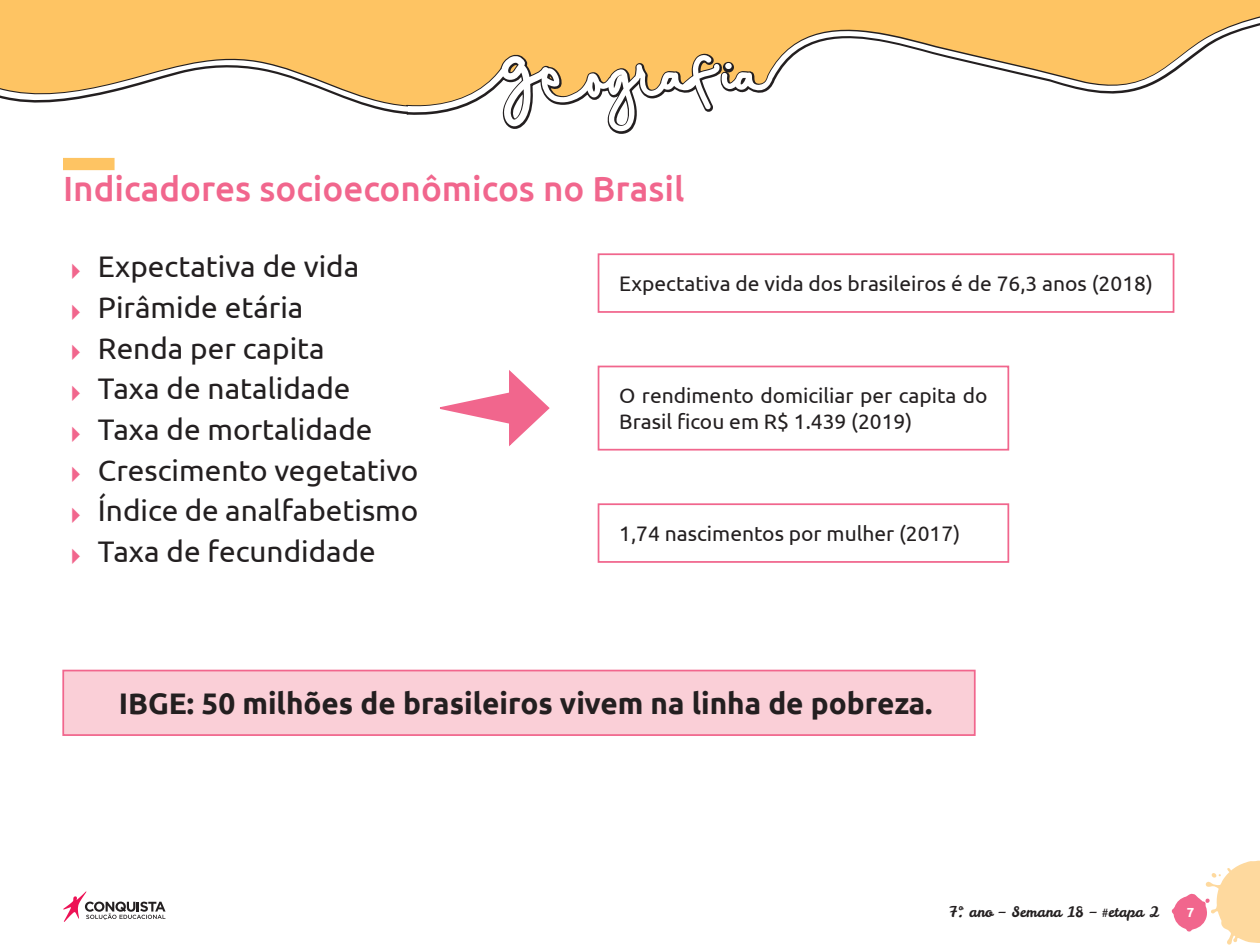
<style>
.page{position:relative;width:1260px;height:945px;background:#fff}
.page>*{position:absolute;margin:0;border:0;box-sizing:border-box;transform-origin:0 0}
._02_Peso_2{font:500 35px "Ubuntu";color:#f1668d}
.t1{font:29.75px "Ubuntu";color:#231f20}
._01_Texto_Geral{font:700 29.75px "Ubuntu";color:#231f20}
._01_Texto_Geral_-_DE{font:21px/25.4px "Ubuntu";color:#231f20}
.t2{font:14.35px "Leckerli One";color:#231f20}
.t3{font:700 13.12px "Ubuntu";color:#fff}
</style>
<div class="page">
<svg style="left:1172px;top:861px;width:88px;height:84px"></svg>
<svg style="left:63px;top:891px;width:103px;height:31px"></svg>
<svg style="left:0;top:0;width:1260px;height:447px"></svg>
<svg style="left:0;top:16px;width:1260px;height:115px;fill:#fec463"></svg>
<div style="left:63px;top:158px;width:52px;height:12px;background:#fec463"></div>
<div style="left:63px;top:671px;width:912px;height:64px;background:#facfd7"></div>
<div style="left:62px;top:670px;width:914px;height:66px;border:2px solid #f1668d"></div>
<div style="left:598px;top:253px;width:576px;height:60px;border:2px solid #f1668d"></div>
<div style="left:598px;top:366px;width:411px;height:85px;border:2px solid #f1668d"></div>
<div style="left:598px;top:503px;width:411px;height:60px;border:2px solid #f1668d"></div>
<svg style="left:438px;top:368px;width:113px;height:79px"></svg>
<svg style="left:72px;top:264px;width:8px;height:15px"></svg>
<svg style="left:72px;top:304px;width:8px;height:16px"></svg>
<svg style="left:72px;top:345px;width:8px;height:15px"></svg>
<svg style="left:72px;top:386px;width:8px;height:15px"></svg>
<svg style="left:72px;top:426px;width:8px;height:16px"></svg>
<p class="_02_Peso_2" style="left:63px;top:166px;width:623px">Indicadores socioeconômicos no Brasil</p>
<p class="t1" style="left:98px;top:249px;width:263px">Expectativa de vida</p>
<p class="t1" style="left:98px;top:289px;width:207px">Pirâmide etária</p>
<p class="t1" style="left:98px;top:330px;width:228px">Renda per capita</p>
<p class="t1" style="left:98px;top:371px;width:254px">Taxa de natalidade</p>
<p class="t1" style="left:98px;top:411px;width:276px">Taxa de mortalidade</p>
<p class="t1" style="left:98px;top:452px;width:322px">Crescimento vegetativo</p>
<p class="t1" style="left:98px;top:493px;width:322px">Índice de analfabetismo</p>
<p class="t1" style="left:98px;top:533px;width:279px">Taxa de fecundidade</p>
<p class="_01_Texto_Geral_-_DE" style="left:619px;top:270px;width:535px">Expectativa de vida dos brasileiros é de 76,3 anos (2018)</p>
<p class="_01_Texto_Geral_-_DE" style="left:619px;top:383px;width:370px">O rendimento domiciliar per capita do<br>Brasil ficou em R$ 1.439 (2019)</p>
<p class="_01_Texto_Geral_-_DE" style="left:619px;top:520px;width:342px">1,74 nascimentos por mulher (2017)</p>
<p class="_01_Texto_Geral" style="left:119px;top:686px;width:815px">IBGE: 50 milhões de brasileiros vivem na linha de pobreza.</p>
<p class="t2" style="left:949px;top:903px;width:212px">7º. ano – Semana 18 – #etapa 2</p>
<p class="t3" style="left:1187px;top:905px;width:9px">7</p>
</div>
